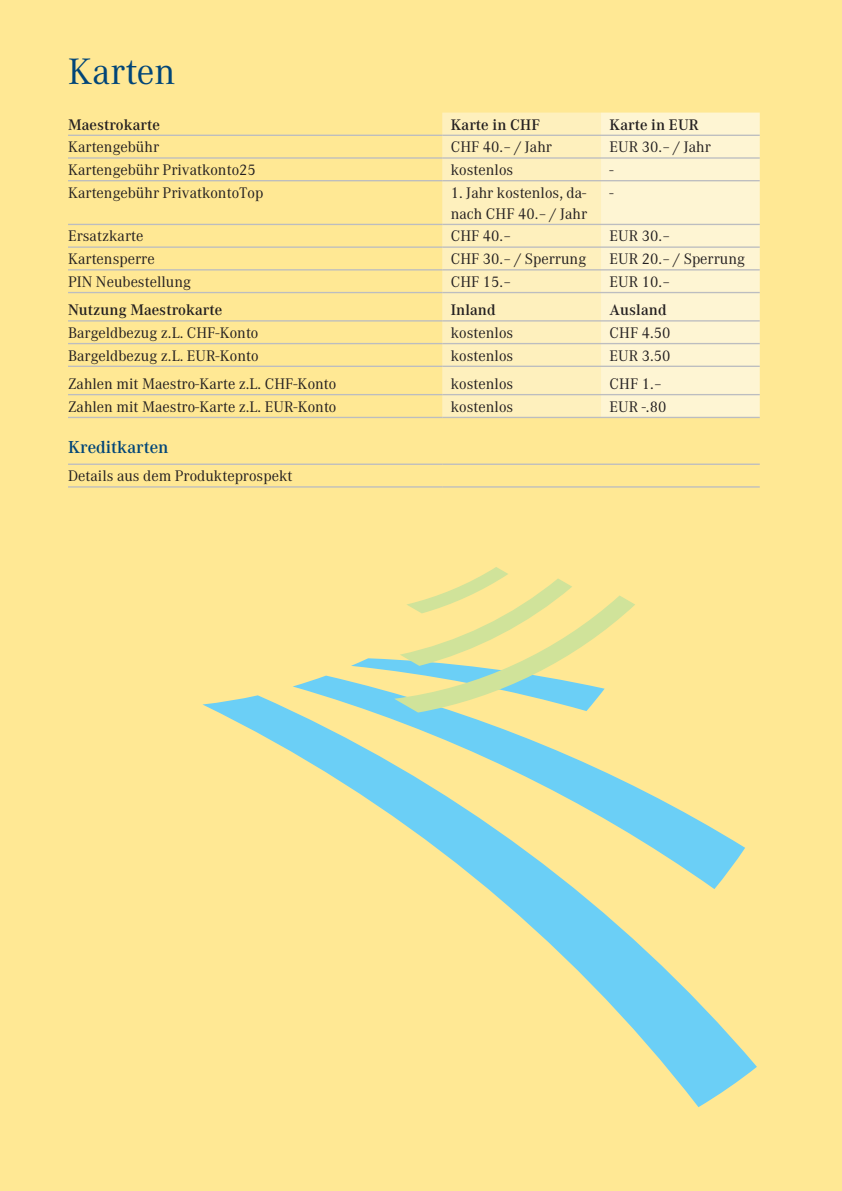
<style>
.page{position:relative;width:842px;height:1191px;background:#ffe894}
.page>*{position:absolute;margin:0;border:0;box-sizing:border-box;transform-origin:0 0}
.Titel{font:36px "Corporate ABQ";letter-spacing:.01em;color:#004578}
.gs1{font:500 17px "Corporate ABQ";letter-spacing:.005em;color:#004578}
.gs1-2{font:15px/21px "Corporate ABQ";letter-spacing:.005em;color:#231f20}
.gs1-3{font:500 15px "Corporate ABQ";letter-spacing:.005em;color:#231f20}
.s1{font-size:15.2px}
</style>
<div class="page">
<svg style="left:293px;top:675px;width:58px;height:20px"></svg>
<svg style="left:202px;top:695px;width:555px;height:412px"></svg>
<svg style="left:351px;top:567px;width:284px;height:145px"></svg>
<div style="left:442px;top:113px;width:159px;height:304px;background:#fef0bd"></div>
<div style="left:601px;top:113px;width:159px;height:304px;background:#fef5d3"></div>
<hr style="left:68px;top:135px;width:374px;height:1px;background:#bcbdc0">
<hr style="left:442px;top:135px;width:159px;height:1px;background:#bcbdc0">
<hr style="left:601px;top:135px;width:159px;height:1px;background:#bcbdc0">
<hr style="left:68px;top:157px;width:374px;height:2px;background:#bcbdc0">
<hr style="left:442px;top:157px;width:159px;height:2px;background:#bcbdc0">
<hr style="left:601px;top:157px;width:159px;height:2px;background:#bcbdc0">
<hr style="left:68px;top:180px;width:374px;height:1px;background:#bcbdc0">
<hr style="left:442px;top:180px;width:159px;height:1px;background:#bcbdc0">
<hr style="left:601px;top:180px;width:159px;height:1px;background:#bcbdc0">
<hr style="left:68px;top:224px;width:374px;height:1px;background:#bcbdc0">
<hr style="left:442px;top:224px;width:159px;height:1px;background:#bcbdc0">
<hr style="left:601px;top:224px;width:159px;height:1px;background:#bcbdc0">
<hr style="left:68px;top:246px;width:374px;height:2px;background:#bcbdc0">
<hr style="left:442px;top:246px;width:159px;height:2px;background:#bcbdc0">
<hr style="left:601px;top:246px;width:159px;height:2px;background:#bcbdc0">
<hr style="left:68px;top:269px;width:374px;height:1px;background:#bcbdc0">
<hr style="left:442px;top:269px;width:159px;height:1px;background:#bcbdc0">
<hr style="left:601px;top:269px;width:159px;height:1px;background:#bcbdc0">
<hr style="left:68px;top:292px;width:374px;height:1px;background:#bcbdc0">
<hr style="left:442px;top:292px;width:159px;height:1px;background:#bcbdc0">
<hr style="left:601px;top:292px;width:159px;height:1px;background:#bcbdc0">
<hr style="left:68px;top:320px;width:374px;height:1px;background:#bcbdc0">
<hr style="left:442px;top:320px;width:159px;height:1px;background:#bcbdc0">
<hr style="left:601px;top:320px;width:159px;height:1px;background:#bcbdc0">
<hr style="left:68px;top:343px;width:374px;height:1px;background:#bcbdc0">
<hr style="left:442px;top:343px;width:159px;height:1px;background:#bcbdc0">
<hr style="left:601px;top:343px;width:159px;height:1px;background:#bcbdc0">
<hr style="left:68px;top:365px;width:374px;height:2px;background:#bcbdc0">
<hr style="left:442px;top:365px;width:159px;height:2px;background:#bcbdc0">
<hr style="left:601px;top:365px;width:159px;height:2px;background:#bcbdc0">
<hr style="left:68px;top:394px;width:374px;height:1px;background:#bcbdc0">
<hr style="left:442px;top:394px;width:159px;height:1px;background:#bcbdc0">
<hr style="left:601px;top:394px;width:159px;height:1px;background:#bcbdc0">
<hr style="left:68px;top:417px;width:374px;height:1px;background:#bcbdc0">
<hr style="left:442px;top:417px;width:159px;height:1px;background:#bcbdc0">
<hr style="left:601px;top:417px;width:159px;height:1px;background:#bcbdc0">
<hr style="left:68px;top:463px;width:374px;height:2px;background:#bcbdc0">
<hr style="left:442px;top:463px;width:159px;height:2px;background:#bcbdc0">
<hr style="left:601px;top:463px;width:159px;height:2px;background:#bcbdc0">
<hr style="left:68px;top:486px;width:374px;height:1px;background:#bcbdc0">
<hr style="left:442px;top:486px;width:159px;height:1px;background:#bcbdc0">
<hr style="left:601px;top:486px;width:159px;height:1px;background:#bcbdc0">
<p class="Titel" style="left:68px;top:50px;width:109px">Karten</p>
<p class="gs1-3" style="left:68px;top:115px;width:93px">Maestrokarte</p>
<p class="gs1-3" style="left:451px;top:115px;width:91px">Karte in CHF</p>
<p class="gs1-3" style="left:610px;top:115px;width:91px">Karte in EUR</p>
<p class="gs1-2" style="left:68px;top:137px;width:93px">Kartengebühr</p>
<p class="gs1-2" style="left:451px;top:137px;width:103px">CHF 40.– / Jahr</p>
<p class="gs1-2" style="left:610px;top:137px;width:103px">EUR 30.– / Jahr</p>
<p class="gs1-2" style="left:68px;top:159px;width:189px">Kartengebühr Privatkonto25</p>
<p class="gs1-2" style="left:451px;top:159px;width:64px">kostenlos</p>
<p class="gs1-2" style="left:610px;top:159px;width:6px">-</p>
<p class="gs1-2" style="left:68px;top:182px;width:197px">Kartengebühr PrivatkontoTop</p>
<p class="gs1-2" style="left:451px;top:182px;width:138px">1. Jahr kostenlos, da&shy;nach CHF 40.– / Jahr</p>
<p class="gs1-2" style="left:610px;top:182px;width:6px">-</p>
<p class="gs1-2" style="left:68px;top:226px;width:77px">Ersatzkarte</p>
<p class="gs1-2" style="left:451px;top:226px;width:62px">CHF 40.–</p>
<p class="gs1-2" style="left:610px;top:226px;width:62px">EUR 30.–</p>
<p class="gs1-2" style="left:68px;top:248px;width:88px">Kartensperre</p>
<p class="gs1-2" style="left:451px;top:248px;width:137px">CHF 30.– / Sperrung</p>
<p class="gs1-2" style="left:610px;top:248px;width:137px">EUR 20.– / Sperrung</p>
<p class="gs1-2" style="left:68px;top:271px;width:124px">PIN Neubestellung</p>
<p class="gs1-2" style="left:451px;top:271px;width:62px">CHF 15.–</p>
<p class="gs1-2" style="left:610px;top:271px;width:62px">EUR 10.–</p>
<p class="gs1-3" style="left:68px;top:301px;width:156px">Nutzung Maestrokarte</p>
<p class="gs1-3" style="left:451px;top:301px;width:46px">Inland</p>
<p class="gs1-3" style="left:610px;top:301px;width:58px">Ausland</p>
<p class="gs1-2" style="left:68px;top:322px;width:192px">Bargeldbezug z.L. CHF-Konto</p>
<p class="gs1-2" style="left:451px;top:322px;width:64px">kostenlos</p>
<p class="gs1-2" style="left:610px;top:322px;width:62px">CHF 4.50</p>
<p class="gs1-2" style="left:68px;top:345px;width:192px">Bargeldbezug z.L. EUR-Konto</p>
<p class="gs1-2" style="left:451px;top:345px;width:64px">kostenlos</p>
<p class="gs1-2" style="left:610px;top:345px;width:62px">EUR 3.50</p>
<p class="gs1-2" style="left:68px;top:373px;width:270px">Zahlen mit Maestro-Karte z.L. CHF-Konto</p>
<p class="gs1-2" style="left:451px;top:373px;width:64px">kostenlos</p>
<p class="gs1-2" style="left:610px;top:373px;width:54px">CHF 1.–</p>
<p class="gs1-2" style="left:68px;top:396px;width:270px">Zahlen mit Maestro-Karte z.L. EUR-Konto</p>
<p class="gs1-2" style="left:451px;top:396px;width:64px">kostenlos</p>
<p class="gs1-2" style="left:610px;top:396px;width:58px">EUR <span class="s1">-.</span>80</p>
<p class="gs1" style="left:68px;top:437px;width:102px">Kreditkarten</p>
<p class="gs1-2" style="left:68px;top:465px;width:226px">Details aus dem Produkteprospekt</p>
</div>
